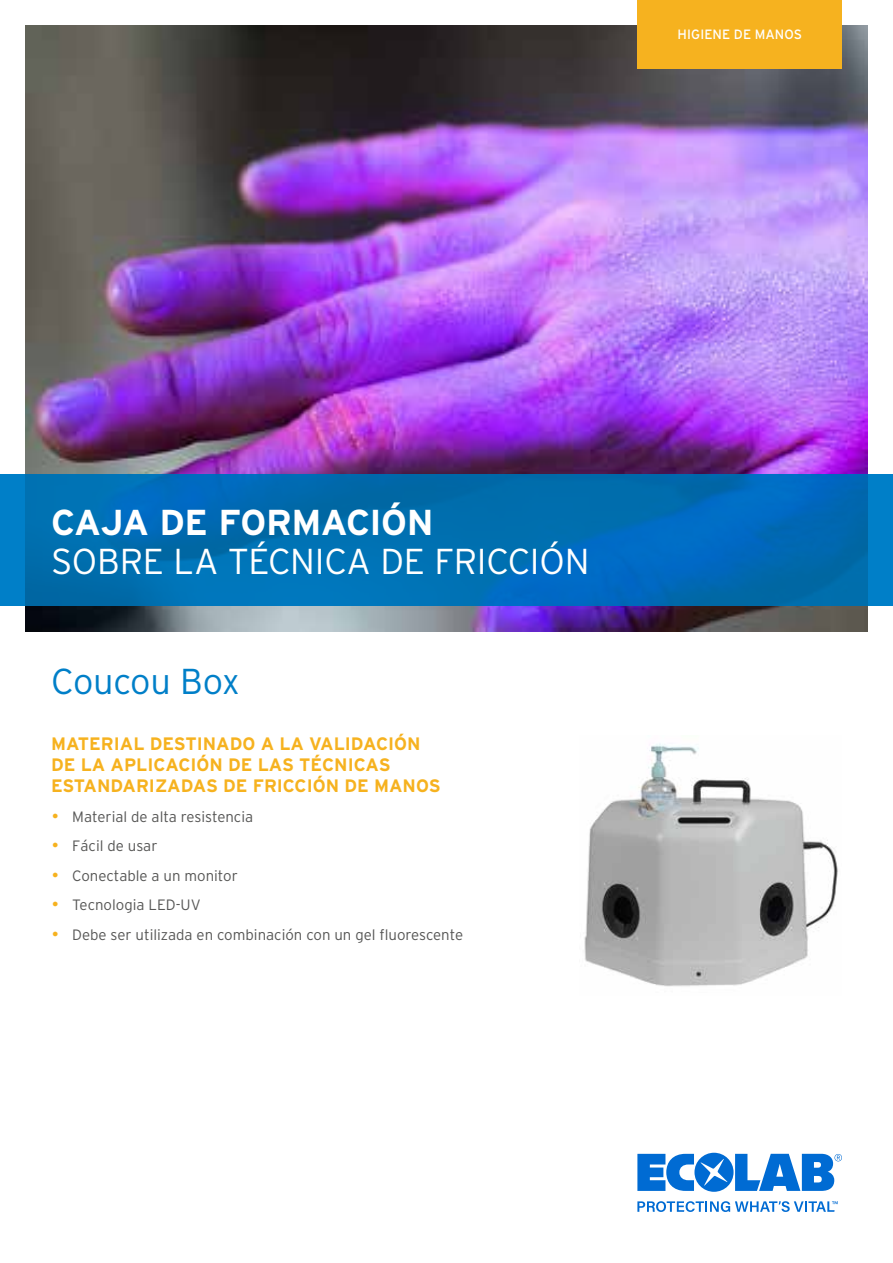
<style>
.page{position:relative;width:893px;height:1263px;background:#fff}
.page>*{position:absolute;margin:0;border:0;box-sizing:border-box;transform-origin:0 0}
.t1{font:300 36px "Interstate";letter-spacing:-.005em;color:#fff}
.t2{font:700 36px "Interstate";letter-spacing:-.015em;color:#fff}
.t3{font:300 36px "Interstate";letter-spacing:-.005em;color:#007fc8}
.t4{font:700 18px/21px "Interstate";color:#f6b21f}
.t5{font:300 15px "Interstate";color:#575756}
.t6{font:13.5px "Interstate";letter-spacing:.01em;color:#fff}
.s1{color:#f6b21f}
</style>
<div class="page">
<img style="left:26px;top:26px;width:841px;height:605px">
<div style="left:638px;top:0;width:204px;height:68px;background:#f6b21f"></div>
<svg style="left:0;top:474px;width:893px;height:132px;background:#006db5"></svg>
<img style="left:584px;top:743px;width:254px;height:244px">
<svg style="left:637px;top:1153px;width:205px;height:39px"></svg>
<svg style="left:637px;top:1201px;width:201px;height:11px"></svg>
<p class="t6" style="left:677px;top:27px;width:126px">HIGIENE DE MANOS</p>
<h1 class="t2" style="left:51px;top:502px;width:384px">CAJA DE FORMACIÓN</h1>
<h1 class="t1" style="left:51px;top:541px;width:540px">SOBRE LA TÉCNICA DE FRICCIÓN</h1>
<h1 class="t3" style="left:51px;top:661px;width:191px">Coucou Box</h1>
<p class="t4" style="left:51px;top:733px;width:391px">MATERIAL DESTINADO A LA VALIDACIÓN<br>DE LA APLICACIÓN DE LAS TÉCNICAS<br>ESTANDARIZADAS DE FRICCIÓN DE MANOS</p>
<p class="t5" style="left:51px;top:808px;width:204px"><span class="s1">•</span> Material de alta resistencia</p>
<p class="t5" style="left:51px;top:837px;width:108px"><span class="s1">•</span> Fácil de usar</p>
<p class="t5" style="left:51px;top:867px;width:188px"><span class="s1">•</span> Conectable a un monitor</p>
<p class="t5" style="left:51px;top:896px;width:151px"><span class="s1">•</span> Tecnologia LED-UV</p>
<p class="t5" style="left:51px;top:926px;width:414px"><span class="s1">•</span> Debe ser utilizada en combinación con un gel fluorescente</p>
</div>
